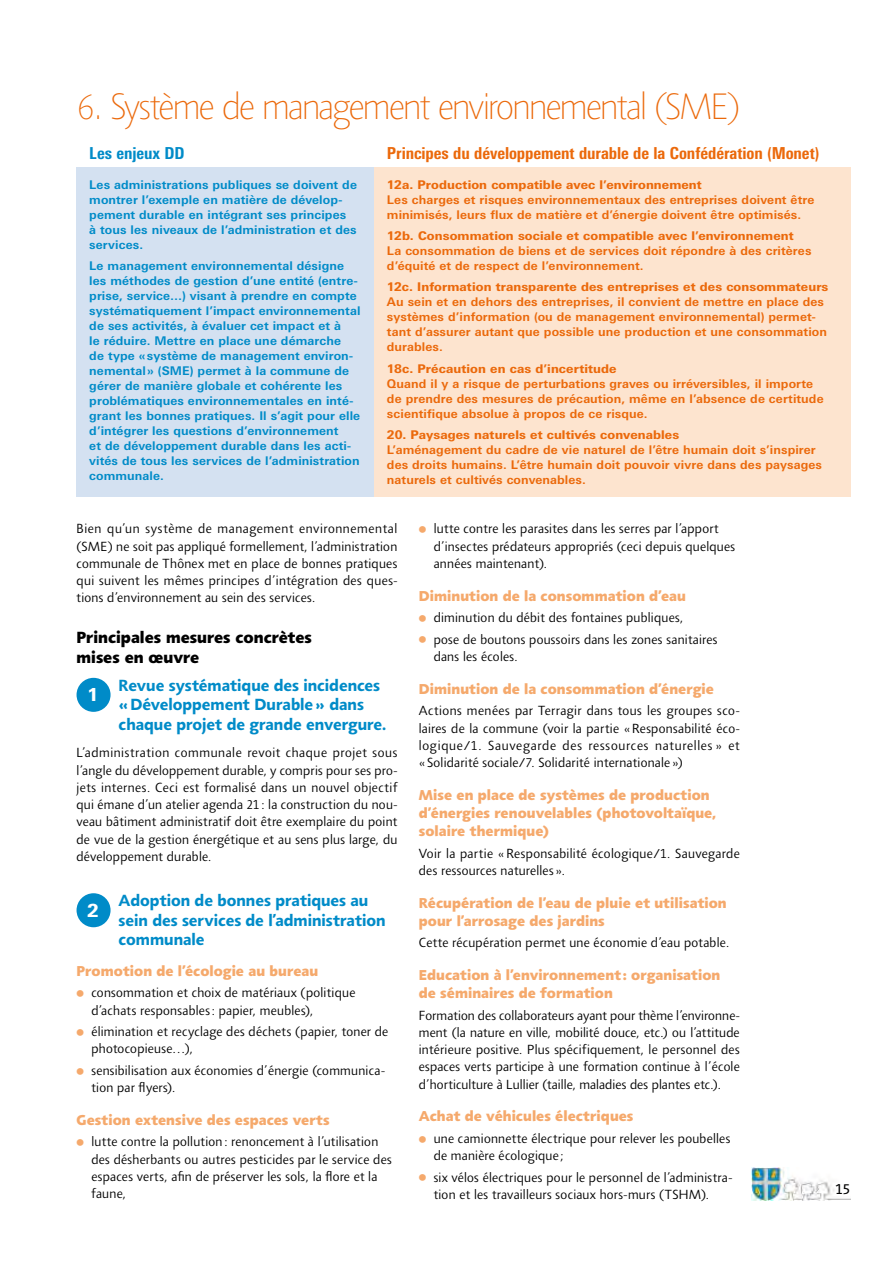
<style>
.page{position:relative;width:893px;height:1263px;background:#fff}
.page>*{position:absolute;margin:0;border:0;box-sizing:border-box;transform-origin:0 0}
.t1{font:100 37.5px "Agilita LT Pro";letter-spacing:-.025em;color:#eb690b}
.t2{font:800 18px "Univers Next Pro";color:#fff}
.t3{font:700 16.5px/19.5px "Agilita LT Pro";color:#008bc8}
.t4{font:800 condensed 16.5px "Univers Next Pro";letter-spacing:-.005em;color:#eb690b}
.t5{font:800 16.5px/19.5px "Agilita LT Pro";color:#000}
.t6{font:800 condensed 16.5px "Univers Next Pro";letter-spacing:-.005em;color:#008bc8}
.t7{font:15px "Agilita LT Pro";color:#000}
.t8{font:800 14.7px/18px "Agilita LT Pro";letter-spacing:.005em;color:#f5a96c}
.t9{font:300 13.5px/17.2px "Agilita LT Pro";letter-spacing:.005em;color:#000}
.t10{font:700 12px/15px "Univers Next Pro";letter-spacing:.01em;color:#eb690b}
.t11{font:700 12px/15px "Univers Next Pro";letter-spacing:.01em;color:#008bc8}
.t12{font:800 12px "Univers Next Pro";letter-spacing:.01em;color:#eb690b}
.s1{font-family:"Universal Newswith Comm Pi";font-weight:400;color:#f5a96c}
</style>
<div class="page">
<img style="left:752px;top:1168px;width:98px;height:33px">
<div style="left:77px;top:167px;width:297px;height:330px;background:#d4e1f1"></div>
<div style="left:374px;top:167px;width:476px;height:330px;background:#fde4cf"></div>
<div style="left:77px;top:678px;width:34px;height:34px;background:#008bc8;border-radius:50%"></div>
<div style="left:77px;top:893px;width:34px;height:34px;background:#008bc8;border-radius:50%"></div>
<h1 class="t1" style="left:77px;top:81px;width:665px">6. Système de management environnemental (SME)</h1>
<p class="t6" style="left:89px;top:143px;width:97px">Les enjeux DD</p>
<p class="t4" style="left:387px;top:143px;width:434px">Principes du développement durable de la Confédération (Monet)</p>
<p class="t11" style="left:89px;top:177px;width:269px">Les administrations publiques se doivent de montrer l’exemple en matière de dévelop&shy;pement durable en intégrant ses principes<br>à tous les niveaux de l’administration et des services.</p>
<p class="t11" style="left:89px;top:258px;width:273px">Le management environnemental désigne les méthodes de gestion d’une entité (entre&shy;prise, service…) visant à prendre en compte systématiquement l’impact environnemental de ses activités, à évaluer cet impact et à<br>le réduire. Mettre en place une démarche<br>de type «système de management environ&shy;nemental» (SME) permet à la commune de gérer de manière globale et cohérente les problématiques environnementales en inté&shy;grant les bonnes pratiques. Il s’agit pour elle d’intégrer les questions d’environnement<br>et de développement durable dans les acti&shy;vités de tous les services de l’administration communale.</p>
<p class="t12" style="left:387px;top:177px;width:316px">12a. Production compatible avec l’environnement</p>
<p class="t10" style="left:387px;top:192px;width:429px">Les charges et risques environnementaux des entreprises doivent être minimisés, leurs flux de matière et d’énergie doivent être optimisés.</p>
<p class="t12" style="left:387px;top:228px;width:408px">12b. Consommation sociale et compatible avec l’environnement</p>
<p class="t10" style="left:387px;top:243px;width:426px">La consommation de biens et de services doit répondre à des critères d’équité et de respect de l’environnement.</p>
<p class="t12" style="left:387px;top:280px;width:443px">12c. Information transparente des entreprises et des consommateurs</p>
<p class="t10" style="left:387px;top:295px;width:442px">Au sein et en dehors des entreprises, il convient de mettre en place des systèmes d’information (ou de management environnemental) permet&shy;tant d’assurer autant que possible une production et une consommation durables.</p>
<p class="t12" style="left:387px;top:361px;width:231px">18c. Précaution en cas d’incertitude</p>
<p class="t10" style="left:387px;top:376px;width:438px">Quand il y a risque de perturbations graves ou irréversibles, il importe de prendre des mesures de précaution, même en l’absence de certitude scientifique absolue à propos de ce risque.</p>
<p class="t12" style="left:387px;top:427px;width:294px">20. Paysages naturels et cultivés convenables</p>
<p class="t10" style="left:387px;top:442px;width:437px">L’aménagement du cadre de vie naturel de l’être humain doit s’inspirer des droits humains. L’être humain doit pouvoir vivre dans des paysages naturels et cultivés convenables.</p>
<p class="t9" style="left:77px;top:520px;width:323px;text-align:justify">Bien qu’un système de management environnemental (SME) ne soit pas appliqué formellement, l’administration communale de Thônex met en place de bonnes pratiques qui suivent les mêmes principes d’intégration des ques&shy;tions d’environnement au sein des services.</p>
<p class="t5" style="left:77px;top:628px;width:237px">Principales mesures concrètes mises en œuvre</p>
<h2 class="t2" style="left:87px;top:684px;width:13px">1</h2>
<p class="t3" style="left:119px;top:675px;width:269px">Revue systématique des incidences «Développement Durable» dans chaque projet de grande envergure.</p>
<p class="t9" style="left:77px;top:744px;width:323px;text-align:justify">L’administration communale revoit chaque projet sous l’angle du développement durable, y compris pour ses pro&shy;jets internes. Ceci est formalisé dans un nouvel objectif qui émane d’un atelier agenda 21: la construction du nou&shy;veau bâtiment administratif doit être exemplaire du point de vue de la gestion énergétique et au sens plus large, du développement durable.</p>
<h2 class="t2" style="left:87px;top:899px;width:13px">2</h2>
<p class="t3" style="left:119px;top:891px;width:268px">Adoption de bonnes pratiques au sein des services de l’administration communale</p>
<p class="t8" style="left:77px;top:962px;width:243px">Promotion de l’écologie au bureau</p>
<p class="t9" style="left:91px;top:984px;width:266px;text-indent:-15px"><span class="s1">●</span> consommation et choix de matériaux (politique d’achats responsables: papier, meubles),</p>
<p class="t9" style="left:91px;top:1023px;width:299px;text-indent:-15px"><span class="s1">●</span> élimination et recyclage des déchets (papier, toner de photocopieuse…),</p>
<p class="t9" style="left:91px;top:1061px;width:295px;text-indent:-15px"><span class="s1">●</span> sensibilisation aux économies d’énergie (communica&shy;tion par flyers).</p>
<p class="t8" style="left:77px;top:1111px;width:255px">Gestion extensive des espaces verts</p>
<p class="t9" style="left:91px;top:1133px;width:302px;text-indent:-15px"><span class="s1">●</span> lutte contre la pollution: renoncement à l’utilisation des désherbants ou autres pesticides par le service des espaces verts, afin de préserver les sols, la flore et la faune,</p>
<p class="t9" style="left:434px;top:520px;width:303px;text-indent:-15px"><span class="s1">●</span> lutte contre les parasites dans les serres par l’apport d’insectes prédateurs appropriés (ceci depuis quelques années maintenant).</p>
<p class="t8" style="left:419px;top:587px;width:268px">Diminution de la consommation d’eau</p>
<p class="t9" style="left:419px;top:609px;width:266px"><span class="s1">●</span> diminution du débit des fontaines publiques,</p>
<p class="t9" style="left:434px;top:630px;width:285px;text-indent:-15px"><span class="s1">●</span> pose de boutons poussoirs dans les zones sanitaires dans les écoles.</p>
<p class="t8" style="left:419px;top:680px;width:296px">Diminution de la consommation d’énergie</p>
<p class="t9" style="left:419px;top:702px;width:323px;text-align:justify">Actions menées par Terragir dans tous les groupes sco&shy;laires de la commune (voir la partie «Responsabilité éco&shy;logique/1. Sauvegarde des ressources naturelles » et «Solidarité sociale/7. Solidarité internationale»)</p>
<p class="t8" style="left:419px;top:786px;width:299px">Mise en place de systèmes de production d’énergies renouvelables (photovoltaïque, solaire thermique)</p>
<p class="t9" style="left:419px;top:844px;width:323px">Voir la partie «Responsabilité écologique/1. Sauvegarde des ressources naturelles».</p>
<p class="t8" style="left:419px;top:894px;width:309px">Récupération de l’eau de pluie et utilisation pour l’arrosage des jardins</p>
<p class="t9" style="left:419px;top:934px;width:312px">Cette récupération permet une économie d’eau potable.</p>
<p class="t8" style="left:419px;top:966px;width:303px">Education à l’environnement: organisation de séminaires de formation</p>
<p class="t9" style="left:419px;top:1006px;width:323px;text-align:justify">Formation des collaborateurs ayant pour thème l’environne&shy;ment (la nature en ville, mobilité douce, etc.) ou l’attitude intérieure positive. Plus spécifiquement, le personnel des espaces verts participe à une formation continue à l’école d’horticulture à Lullier (taille, maladies des plantes etc.).</p>
<p class="t8" style="left:419px;top:1107px;width:216px">Achat de véhicules électriques</p>
<p class="t9" style="left:434px;top:1130px;width:298px;text-indent:-15px"><span class="s1">●</span> une camionnette électrique pour relever les poubelles de manière écologique;</p>
<p class="t9" style="left:434px;top:1168px;width:300px;text-indent:-15px"><span class="s1">●</span> six vélos électriques pour le personnel de l’administra&shy;tion et les travailleurs sociaux hors-murs (TSHM).</p>
<p class="t7" style="left:835px;top:1179px;width:17px">15</p>
</div>
